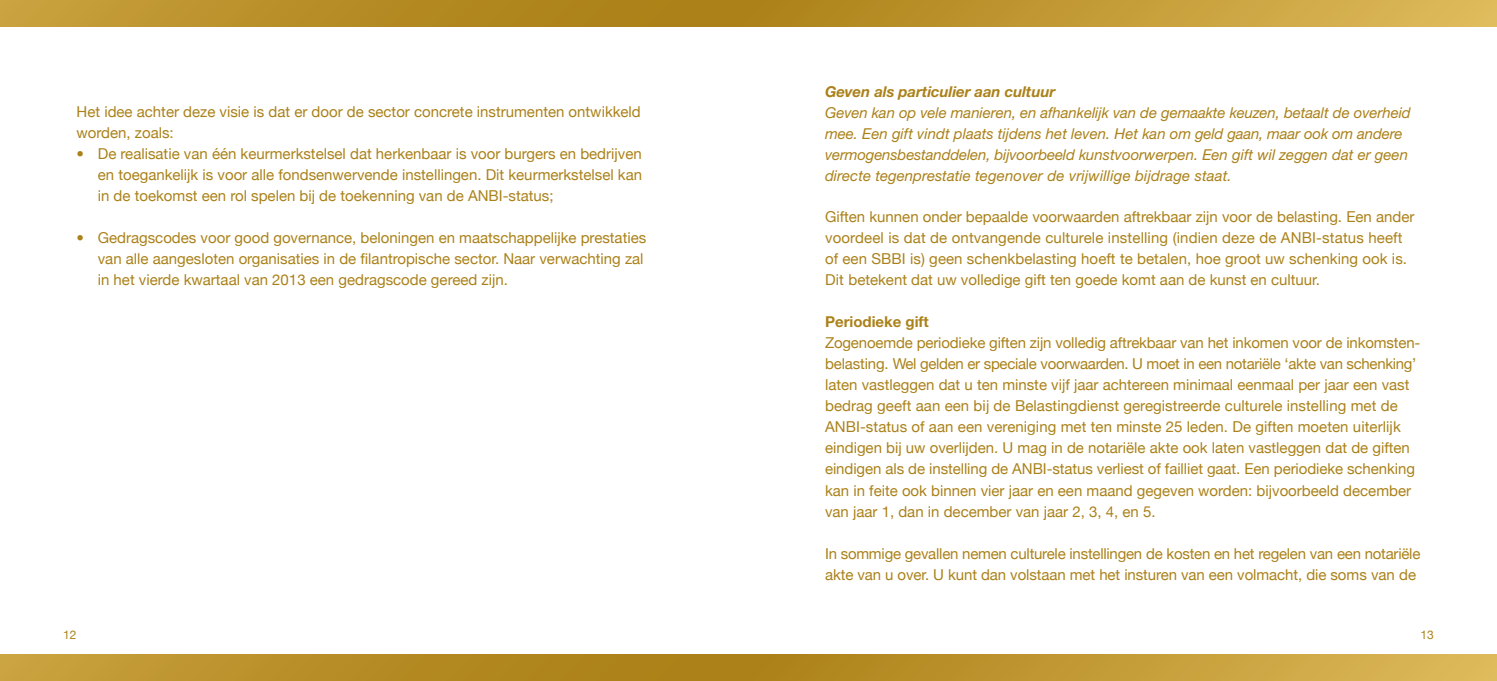
<style>
.page{position:relative;width:1497px;height:681px;background:#fff}
.page>*{position:absolute;margin:0;border:0;box-sizing:border-box;transform-origin:0 0}
.t1{font:15px/21px "Helvetica Neue";color:#ab8119}
.t2{font:italic 15px/21px "Helvetica Neue";color:#ab8119}
.t3{font:italic 700 15px "Helvetica Neue";letter-spacing:-.005em;color:#ab8119}
.t4{font:700 15px "Helvetica Neue";color:#ab8119}
.t5{font:12px "Helvetica Neue";color:#ab8119}
</style>
<div class="page">
<svg style="left:0;top:0;width:1497px;height:26px;background:#be9530"></svg>
<svg style="left:0;top:654px;width:1497px;height:26px;background:#bd9530"></svg>
<p class="t1" style="left:77px;top:100px;width:566px">Het idee achter deze visie is dat er door de sector concrete instrumenten ontwikkeld worden, zoals:</p>
<p class="t1" style="left:98px;top:142px;width:546px;text-align:justify;text-indent:-21px">• De realisatie van één keurmerkstelsel dat herkenbaar is voor burgers en bedrijven en toegankelijk is voor alle fondsenwervende instellingen. Dit keurmerkstelsel kan in de toekomst een rol spelen bij de toekenning van de ANBI -status;</p>
<p class="t1" style="left:98px;top:226px;width:550px;text-indent:-21px">• Gedragscodes voor good governance, beloningen en maatschappelijke prestaties van alle aangesloten organisaties in de filantropische sector. Naar verwachting zal in het vierde kwartaal van 2013 een gedragscode gereed zijn.</p>
<p class="t3" style="left:825px;top:82px;width:232px">Geven als particulier aan cultuur</p>
<p class="t2" style="left:825px;top:102px;width:587px">Geven kan op vele manieren, en afhankelijk van de gemaakte keuzen, betaalt de overheid mee. Een gift vindt plaats tijdens het leven. Het kan om geld gaan, maar ook om andere vermogensbestanddelen, bijvoorbeeld kunstvoorwerpen. Een gift wil zeggen dat er geen directe tegenprestatie tegenover de vrijwillige bijdrage staat.</p>
<p class="t1" style="left:825px;top:205px;width:591px">Giften kunnen onder bepaalde voorwaarden aftrekbaar zijn voor de belasting. Een ander voordeel is dat de ontvangende culturele instelling (indien deze de ANBI -status heeft of een SBBI is) geen schenkbelasting hoeft te betalen, hoe groot uw schenking ook is.<br>Dit betekent dat uw volledige gift ten goede komt aan de kunst en cultuur.</p>
<p class="t4" style="left:825px;top:312px;width:105px">Periodieke gift</p>
<p class="t1" style="left:825px;top:331px;width:597px">Zogenoemde periodieke giften zijn volledig aftrekbaar van het inkomen voor de inkomsten&shy;belasting. Wel gelden er speciale voorwaarden. U moet in een notariële ‘akte van schenking’ laten vastleggen dat u ten minste vijf jaar achtereen minimaal eenmaal per jaar een vast bedrag geeft aan een bij de Belastingdienst geregistreerde culturele instelling met de ANBI -status of aan een vereniging met ten minste 25 leden. De giften moeten uiterlijk eindigen bij uw overlijden. U mag in de notariële akte ook laten vastleggen dat de giften eindigen als de instelling de ANBI -status verliest of failliet gaat. Een periodieke schenking kan in feite ook binnen vier jaar en een maand gegeven worden: bijvoorbeeld december van jaar 1, dan in december van jaar 2, 3, 4, en 5.</p>
<p class="t1" style="left:825px;top:541px;width:597px">I n sommige gevallen nemen culturele instellingen de kosten en het regelen van een notariële akte van u over. U kunt dan volstaan met het insturen van een volmacht, die soms van de</p>
<p class="t5" style="left:63px;top:624px;width:15px">12</p>
<p class="t5" style="left:1420px;top:624px;width:15px">13</p>
</div>
